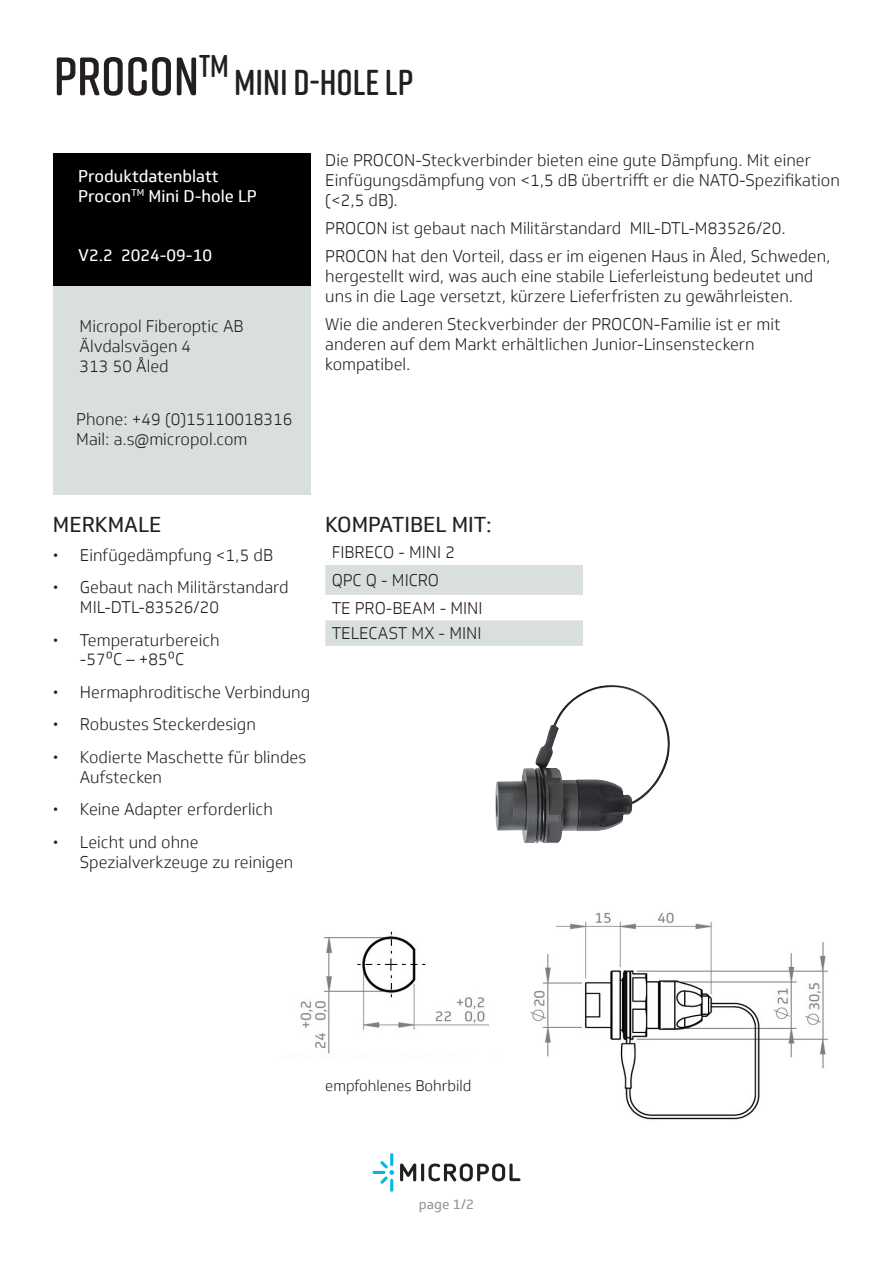
<style>
.page{position:relative;width:893px;height:1263px;background:#fff}
.page>*{position:absolute;margin:0;border:0;box-sizing:border-box;transform-origin:0 0}
.t1{font:600 54px "Rift Soft";color:#231f20}
.t2{font:600 36px "Rift Soft";color:#231f20}
.Brödtext{font:21px "Soleto";color:#231f20}
.Brödtext-2{font:300 16.5px/19.8px "Soleto";color:#231f20}
.Tabell{font:300 16.5px "Soleto";color:#231f20}
.t3{font:16.5px "Soleto";color:#fff}
.Produkt_rubrik{font:300 15px "Soleto";color:#231f20}
.t4{font:13.5px "Soleto";color:#939598}
</style>
<div class="page">
<svg style="left:372px;top:1153px;width:22px;height:39px"></svg>
<svg style="left:400px;top:1163px;width:16px;height:18px"></svg>
<hr style="left:421px;top:1163px;width:3px;height:18px;background:#231f20;border-radius:2px">
<svg style="left:428px;top:1163px;width:92px;height:18px"></svg>
<div style="left:53px;top:267px;width:258px;height:227px;background:#d9dfdf"></div>
<div style="left:53px;top:153px;width:258px;height:132px;background:#000001"></div>
<svg style="left:325px;top:565px;width:258px;height:81px"></svg>
<img style="left:299px;top:912px;width:529px;height:208px">
<img style="left:495px;top:685px;width:175px;height:158px">
<p class="t1" style="left:54px;top:38px;width:177px">PROCON<sup>TM</sup></p>
<p class="t2" style="left:234px;top:57px;width:181px">MINI D-HOLE LP</p>
<p class="t3" style="left:78px;top:166px;width:142px">Produktdatenblatt</p>
<p class="t3" style="left:78px;top:186px;width:180px">Procon<sup>TM</sup> Mini D-hole LP</p>
<p class="t3" style="left:78px;top:246px;width:135px">V2.2 2024-09-10</p>
<p class="Brödtext-2" style="left:80px;top:317px;width:165px">Micropol Fiberoptic AB</p>
<p class="Brödtext-2" style="left:80px;top:337px;width:113px">Älvdalsvägen 4</p>
<p class="Brödtext-2" style="left:80px;top:356px;width:91px">313 50 Åled</p>
<p class="Brödtext-2" style="left:76px;top:409px;width:218px">Phone: +49 (0)15110018316</p>
<p class="Brödtext-2" style="left:76px;top:429px;width:173px">Mail: a.s@micropol.com</p>
<p class="Brödtext-2" style="left:325px;top:151px;width:516px">Die PROCON-Steckverbinder bieten eine gute Dämpfung. Mit einer<br>Einfügungsdämpfung von &lt;1,5 dB übertrifft er die NATO-Spezifikation (&lt;2,5 dB).</p>
<p class="Brödtext-2" style="left:325px;top:219px;width:462px">PROCON ist gebaut nach Militärstandard MIL-DTL-M83526/20.</p>
<p class="Brödtext-2" style="left:325px;top:247px;width:507px">PROCON hat den Vorteil, dass er im eigenen Haus in Åled, Schweden, hergestellt wird, was auch eine stabile Lieferleistung bedeutet und uns in die Lage versetzt, kürzere Lieferfristen zu gewährleisten.</p>
<p class="Brödtext-2" style="left:325px;top:315px;width:457px">Wie die anderen Steckverbinder der PROCON-Familie ist er mit anderen auf dem Markt erhältlichen Junior-Linsensteckern kompatibel.</p>
<p class="Brödtext" style="left:53px;top:512px;width:110px">MERKMALE</p>
<p class="Brödtext-2" style="left:53px;top:545px;width:222px">• Einfügedämpfung &lt;1,5 dB</p>
<p class="Brödtext-2" style="left:80px;top:578px;width:210px;text-indent:-27px">• Gebaut nach Militärstandard<br>MIL-DTL-83526/20</p>
<p class="Brödtext-2" style="left:53px;top:630px;width:168px;text-align:center">• Temperaturbereich -570C – +850C</p>
<p class="Brödtext-2" style="left:53px;top:682px;width:259px">• Hermaphroditische Verbindung</p>
<p class="Brödtext-2" style="left:53px;top:715px;width:204px">• Robustes Steckerdesign</p>
<p class="Brödtext-2" style="left:80px;top:747px;width:228px;text-indent:-27px">• Kodierte Maschette für blindes<br>Aufstecken</p>
<p class="Brödtext-2" style="left:53px;top:800px;width:221px">• Keine Adapter erforderlich</p>
<p class="Brödtext-2" style="left:80px;top:832px;width:215px;text-indent:-27px">• Leicht und ohne<br>Spezialverkzeuge zu reinigen</p>
<h3 class="Brödtext" style="left:325px;top:512px;width:168px">KOMPATIBEL MIT:</h3>
<p class="Tabell" style="left:332px;top:543px;width:125px">FIBRECO - MINI 2</p>
<p class="Tabell" style="left:332px;top:571px;width:109px">QPC Q - MICRO</p>
<p class="Tabell" style="left:332px;top:598px;width:152px">TE PRO-BEAM - MINI</p>
<p class="Tabell" style="left:332px;top:624px;width:151px">TELECAST MX - MINI</p>
<p class="Produkt_rubrik" style="left:325px;top:1077px;width:148px">empfohlenes Bohrbild</p>
<p class="t4" style="left:419px;top:1196px;width:57px">page 1/2</p>
</div>
